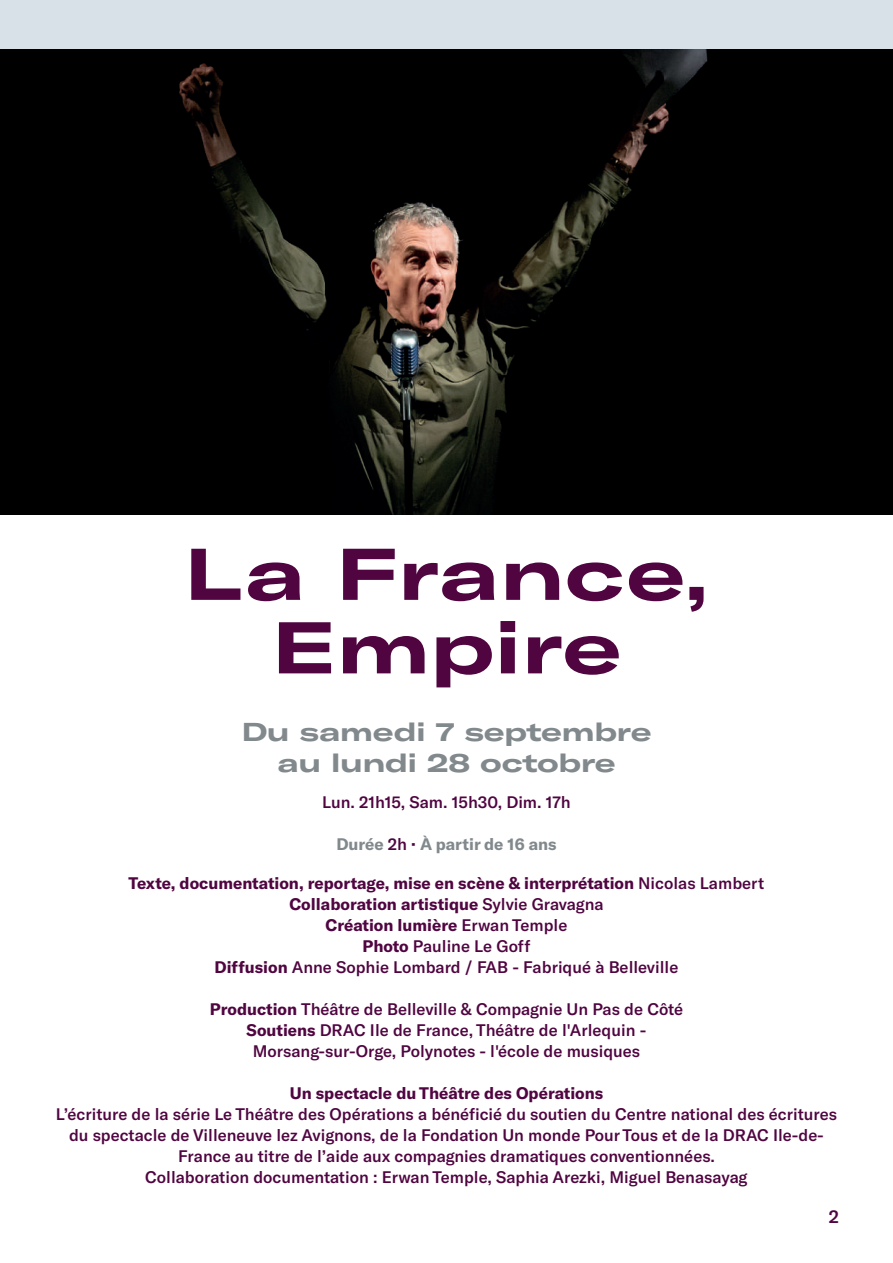
<style>
.page{position:relative;width:893px;height:1263px;background:#fff}
.page>*{position:absolute;margin:0;border:0;box-sizing:border-box;transform-origin:0 0}
.t1{font:700 expanded 72px/73.5px "GT America";letter-spacing:.02em;color:#500541;text-align:center}
.t2{font:700 expanded 25.5px/30.6px "GT America";color:#82898d;text-align:center}
.t3{font:500 18px "GT America";color:#500541}
.t4{font:500 16.5px/21px "GT America";color:#500541;text-align:center}
.t5{font:700 16.5px/21px "GT America";color:#500541;text-align:center}
.t6{font:700 16.5px "GT America";color:#82898d}
.s1{font-weight:500;color:#500541}
.s2{color:#500541}
.s3{font-weight:500}
.s4{font-weight:700}
</style>
<div class="page">
<div style="left:0;top:0;width:893px;height:142px;background:#d9e1e8"></div>
<img style="left:0;top:49px;width:893px;height:465px">
<h1 class="t1" style="left:185px;top:537px;width:525px">La France,<br>Empire</h1>
<h2 class="t2" style="left:242px;top:716px;width:411px">Du samedi 7 septembre au lundi 28 octobre</h2>
<p class="t4" style="left:322px;top:791px;width:250px">Lun. 21h15, Sam. 15h30, Dim. 17h</p>
<p class="t6" style="left:336px;top:833px;width:222px">Durée <span class="s1">2h</span> <span class="s2">·</span> À partir de 16 ans</p>
<p class="t5" style="left:129px;top:872px;width:637px">Texte, documentation, reportage, mise en scène &amp; interprétation <span class="s3">Nicolas Lambert </span>Collaboration artistique <span class="s3">Sylvie Gravagna<br></span>Création lumière <span class="s3">Erwan Temple<br></span>Photo <span class="s3">Pauline Le Goff<br></span>Diffusion <span class="s3">Anne Sophie Lombard / FAB - Fabriqué à Belleville</span></p>
<p class="t4" style="left:210px;top:998px;width:475px"><span class="s4">Production</span> Théâtre de Belleville &amp; Compagnie Un Pas de Côté<br><span class="s4">Soutiens</span> DRAC Ile de France, Théâtre de l'Arlequin -<br>Morsang-sur-Orge, Polynotes - l'école de musiques</p>
<p class="t5" style="left:290px;top:1082px;width:315px">Un spectacle du Théâtre des Opérations</p>
<p class="t4" style="left:56px;top:1103px;width:783px">L’écriture de la série Le Théâtre des Opérations a bénéficié du soutien du Centre national des écritures du spectacle de Villeneuve lez Avignons, de la Fondation Un monde Pour Tous et de la DRAC Ile-de-France au titre de l’aide aux compagnies dramatiques conventionnées.<br>Collaboration documentation : Erwan Temple, Saphia Arezki, Miguel Benasayag</p>
<p class="t3" style="left:829px;top:1206px;width:12px">2</p>
</div>
